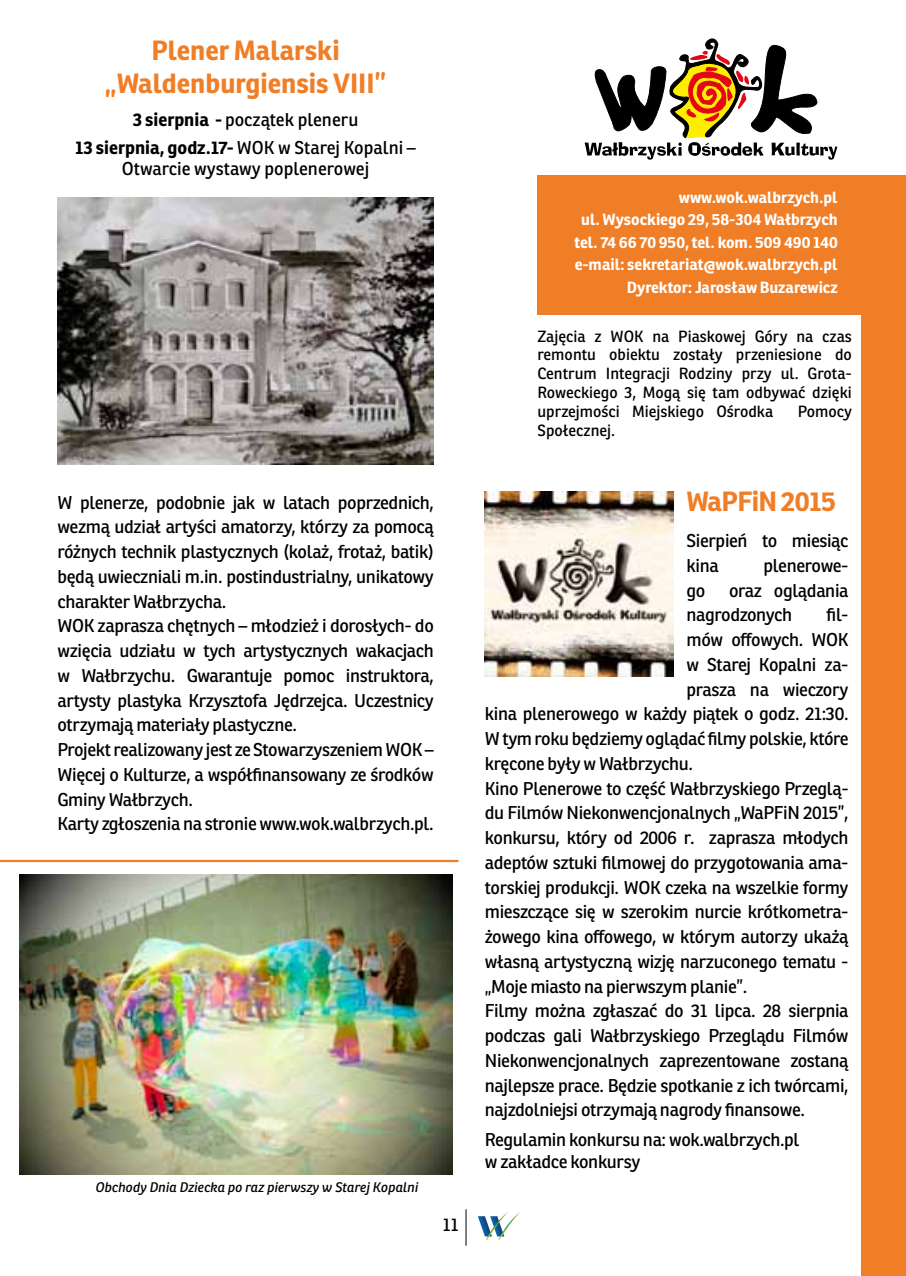
<style>
.page{position:relative;width:906px;height:1276px;background:#fff}
.page>*{position:absolute;margin:0;border:0;box-sizing:border-box;transform-origin:0 0}
.t1{font:700 27px/32.4px "Ronnia";color:#f07e26;text-align:center}
.t2{font:700 27px "Ronnia";letter-spacing:-.02em;color:#f07e26}
.t3{font:18px/24.8px "Ronnia";letter-spacing:-.02em;color:#000}
.t4{font:18px/28.3px "Ronnia";color:#000;text-align:center}
.t5{font:15.75px/18.9px "Ronnia";color:#000;text-align:justify}
.t6{font:700 15.75px/22.5px "Ronnia";color:#fff;text-align:right}
.t7{font:italic 13.5px "Ronnia";color:#000}
.s1{font-weight:700}
</style>
<div class="page">
<svg style="left:478px;top:1212px;width:42px;height:28px"></svg>
<hr style="left:465px;top:1209px;width:1px;height:36px;background:#000">
<hr style="left:0;top:860px;width:458px;height:2px;background:#f07e26">
<div style="left:537px;top:175px;width:369px;height:140px;background:#f07e26"></div>
<div style="left:861px;top:175px;width:45px;height:1101px;background:#f07e26"></div>
<svg style="left:584px;top:38px;width:253px;height:122px"></svg>
<img style="left:57px;top:198px;width:377px;height:267px">
<img style="left:20px;top:874px;width:433px;height:300px">
<img style="left:485px;top:491px;width:189px;height:185px">
<h1 class="t1" style="left:105px;top:34px;width:283px">Plener Malarski „Waldenburgiensis VIII”</h1>
<p class="t4" style="left:75px;top:105px;width:342px"><span class="s1">3 sierpnia -</span> początek pleneru<br><span class="s1">13 sierpnia, godz.17-</span> WOK w Starej Kopalni –</p>
<p class="t4" style="left:122px;top:155px;width:249px">Otwarcie wystawy poplenerowej</p>
<p class="t6" style="left:574px;top:186px;width:265px">www.wok.walbrzych.pl<br>ul. Wysockiego 29, 58-304 Wałbrzych tel. 74 66 70 950, tel. kom. 509 490 140 e-mail: sekretariat@wok.walbrzych.pl Dyrektor: Jarosław Buzarewicz</p>
<p class="t5" style="left:537px;top:326px;width:316px">Zajęcia z WOK na Piaskowej Góry na czas remontu obiektu zostały przeniesione do Centrum Integracji Rodziny przy ul. Grota-Roweckiego 3, Mogą się tam odbywać dzięki uprzejmości Miejskiego Ośrodka</p>
<p class="t5" style="left:798px;top:402px;width:56px">Pomocy</p>
<p class="t5" style="left:537px;top:421px;width:79px">Społecznej.</p>
<p class="t3" style="left:57px;top:490px;width:378px">W plenerze, podobnie jak w latach poprzednich, wezmą udział artyści amatorzy, którzy za pomocą różnych technik plastycznych (kolaż, frotaż, batik) będą uwieczniali m.in. postindustrialny, unikatowy charakter Wałbrzycha.<br>WOK zaprasza chętnych – młodzież i dorosłych- do wzięcia udziału w tych artystycznych wakacjach w Wałbrzychu. Gwarantuje pomoc instruktora, artysty plastyka Krzysztofa Jędrzejca. Uczestnicy otrzymają materiały plastyczne.<br>Projekt realizowany jest ze Stowarzyszeniem WOK – Więcej o Kulturze, a współfinansowany ze środków Gminy Wałbrzych.<br>Karty zgłoszenia na stronie www.wok.walbrzych.pl.</p>
<h1 class="t2" style="left:686px;top:484px;width:151px">WaPFiN 2015</h1>
<p class="t3" style="left:686px;top:528px;width:163px">Sierpień to miesiąc kina</p>
<p class="t3" style="left:763px;top:553px;width:87px">plenerowe-</p>
<p class="t3" style="left:686px;top:577px;width:163px;text-indent:43px">oraz oglądania nagrodzonych</p>
<p class="t3" style="left:686px;top:577px;width:20px">go</p>
<p class="t3" style="left:826px;top:602px;width:23px">fil-</p>
<p class="t3" style="left:686px;top:627px;width:163px">mów offowych. WOK</p>
<p class="t3" style="left:686px;top:652px;width:163px">w Starej Kopalni za-</p>
<p class="t3" style="left:686px;top:676px;width:163px">prasza na wieczory</p>
<p class="t3" style="left:485px;top:701px;width:365px">kina plenerowego w każdy piątek o godz. 21:30.</p>
<p class="t3" style="left:485px;top:726px;width:365px">W tym roku będziemy oglądać filmy polskie, które</p>
<p class="t3" style="left:485px;top:751px;width:210px">kręcone były w Wałbrzychu.</p>
<p class="t3" style="left:485px;top:775px;width:365px">Kino Plenerowe to część Wałbrzyskiego Przeglą-</p>
<p class="t3" style="left:485px;top:800px;width:365px">du Filmów Niekonwencjonalnych „WaPFiN 2015”,</p>
<p class="t3" style="left:485px;top:825px;width:365px">konkursu, który od 2006 r. zaprasza młodych</p>
<p class="t3" style="left:485px;top:850px;width:365px">adeptów sztuki filmowej do przygotowania ama-</p>
<p class="t3" style="left:485px;top:874px;width:365px">torskiej produkcji. WOK czeka na wszelkie formy</p>
<p class="t3" style="left:485px;top:899px;width:365px">mieszczące się w szerokim nurcie krótkometra-</p>
<p class="t3" style="left:485px;top:924px;width:365px">żowego kina offowego, w którym autorzy ukażą</p>
<p class="t3" style="left:485px;top:949px;width:365px">własną artystyczną wizję narzuconego tematu -</p>
<p class="t3" style="left:485px;top:973px;width:264px">„Moje miasto na pierwszym planie”.</p>
<p class="t3" style="left:485px;top:998px;width:365px">Filmy można zgłaszać do 31 lipca. 28 sierpnia</p>
<p class="t3" style="left:485px;top:1023px;width:365px">podczas gali Wałbrzyskiego Przeglądu Filmów</p>
<p class="t3" style="left:485px;top:1048px;width:365px">Niekonwencjonalnych zaprezentowane zostaną</p>
<p class="t3" style="left:485px;top:1072px;width:365px">najlepsze prace. Będzie spotkanie z ich twórcami,</p>
<p class="t3" style="left:485px;top:1097px;width:321px">najzdolniejsi otrzymają nagrody finansowe.</p>
<p class="t3" style="left:485px;top:1128px;width:316px;line-height:22.5px">Regulamin konkursu na: wok.walbrzych.pl w zakładce konkursy</p>
<p class="t7" style="left:95px;top:1178px;width:324px">Obchody Dnia Dziecka po raz pierwszy w Starej Kopalni</p>
<p class="t3" style="left:443px;top:1212px;width:17px">11</p>
</div>
